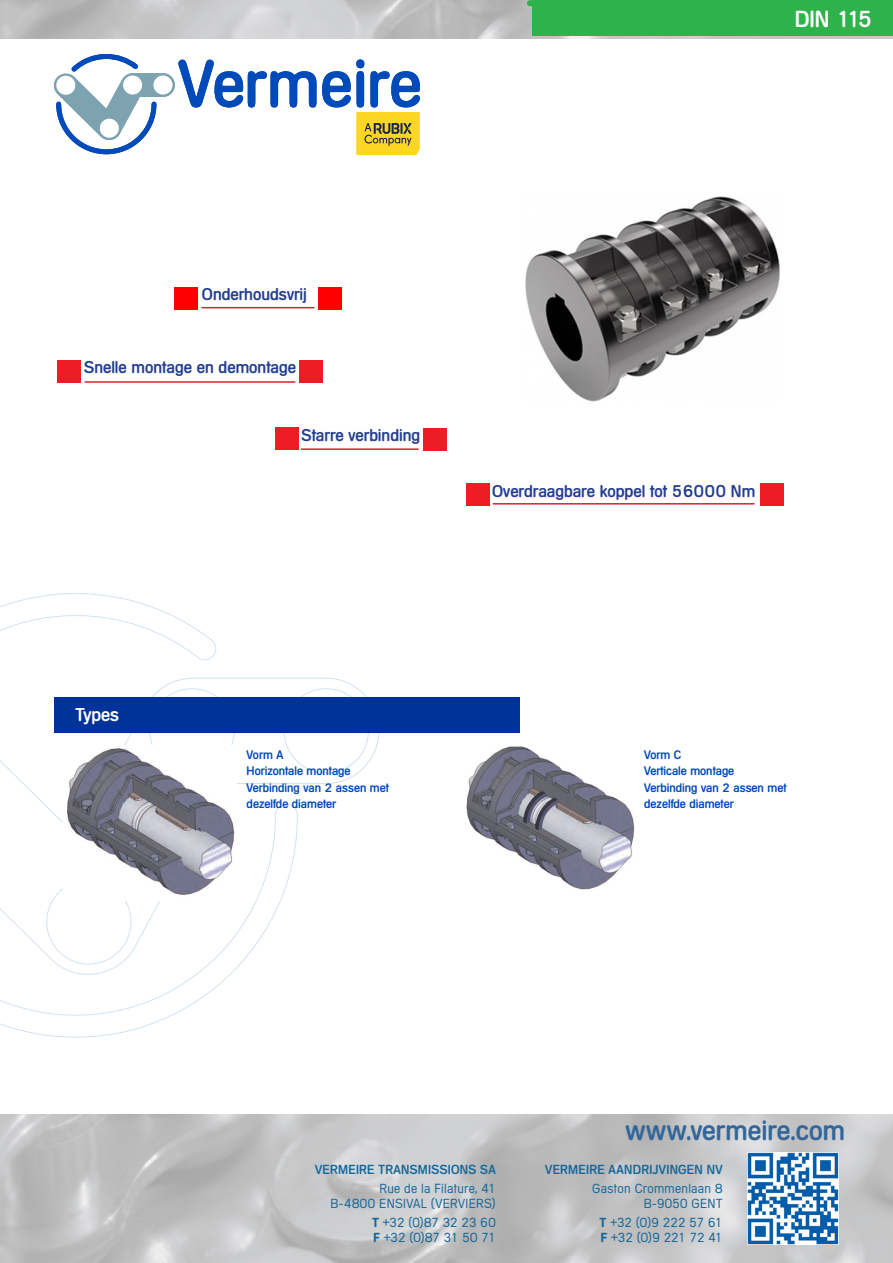
<style>
.page{position:relative;width:893px;height:1263px;background:#fff}
.page>*{position:absolute;margin:0;border:0;box-sizing:border-box;transform-origin:0 0}
.t1{font:27px "Mercedes Serial";letter-spacing:.005em;color:#369}
.modele_acc{font:22.5px "Mercedes Serial";letter-spacing:-.075em;color:#fff}
.texte_dans_image{font:18px "Mercedes Serial";color:#fff}
.t2{font:16.5px "Mercedes Serial";color:#243e90}
.t3{font:300 12.75px/15px "Mercedes Serial";letter-spacing:.02em;color:#17689b;text-align:right}
.t4{font:12.75px "Mercedes Serial";letter-spacing:.02em;color:#17689b}
.t5{font:300 12.75px/15px "Mercedes Serial";color:#17689b}
.t6{font:300 12.75px/15px "Mercedes Serial";letter-spacing:-.005em;color:#17689b}
.tableau_basic{font:12px/16.5px "Mercedes Serial";color:#004aba}
.s1{font-weight:700}
</style>
<div class="page">
<img style="left:0;top:0;width:893px;height:39px">
<img style="left:747px;top:1153px;width:92px;height:91px">
<div style="left:532px;top:0;width:361px;height:36px;background:#2eb34a"></div>
<div style="left:530px;top:0;width:313px;height:6px;background:#2eb34a"></div>
<svg style="left:0;top:593px;width:379px;height:444px"></svg>
<svg style="left:54px;top:54px;width:366px;height:101px"></svg>
<img style="left:525px;top:196px;width:255px;height:206px">
<div style="left:174px;top:287px;width:24px;height:22px;background:#f00"></div>
<hr style="left:202px;top:307px;width:112px;height:1px;background:#d1232a">
<hr style="left:85px;top:381px;width:210px;height:2px;background:#d1232a">
<hr style="left:301px;top:448px;width:117px;height:2px;background:#d1232a">
<div style="left:318px;top:287px;width:24px;height:22px;background:#f00"></div>
<div style="left:57px;top:360px;width:24px;height:23px;background:#ee1c25"></div>
<div style="left:300px;top:360px;width:23px;height:23px;background:#ee1c25"></div>
<div style="left:275px;top:427px;width:24px;height:23px;background:#ee1c25"></div>
<div style="left:423px;top:428px;width:23px;height:23px;background:#ee1c25"></div>
<hr style="left:493px;top:503px;width:261px;height:2px;background:#d1232a">
<div style="left:466px;top:484px;width:24px;height:22px;background:#ee1c25"></div>
<div style="left:761px;top:483px;width:23px;height:22px;background:#ee1c25"></div>
<img style="left:64px;top:746px;width:173px;height:154px">
<img style="left:466px;top:746px;width:169px;height:144px">
<div style="left:54px;top:697px;width:465px;height:36px;background:#039"></div>
<p class="modele_acc" style="left:795px;top:5px;width:80px">DIN 115</p>
<p class="t2" style="left:202px;top:284px;width:106px">Onderhoudsvrij</p>
<p class="t2" style="left:84px;top:358px;width:213px">Snelle montage en demontage</p>
<p class="t2" style="left:302px;top:425px;width:120px">Starre verbinding</p>
<p class="t2" style="left:492px;top:481px;width:265px">Overdraagbare koppel tot 56000 Nm</p>
<p class="texte_dans_image" style="left:76px;top:704px;width:45px">Types</p>
<p class="tableau_basic" style="left:247px;top:746px;width:38px">Vorm A</p>
<p class="tableau_basic" style="left:247px;top:763px;width:105px">Horizontale montage</p>
<p class="tableau_basic" style="left:247px;top:779px;width:144px">Verbinding van 2 assen met dezelfde diameter</p>
<p class="tableau_basic" style="left:644px;top:746px;width:39px">Vorm C</p>
<p class="tableau_basic" style="left:644px;top:763px;width:92px">Verticale montage</p>
<p class="tableau_basic" style="left:644px;top:779px;width:144px">Verbinding van 2 assen met dezelfde diameter</p>
<p class="t1" style="left:625px;top:1114px;width:221px">www.vermeire.com</p>
<p class="t4" style="left:315px;top:1161px;width:182px">VERMEIRE TRANSMISSIONS SA</p>
<p class="t3" style="left:331px;top:1181px;width:167px">Rue de la Filature, 41<br>B-4800 ENSIVAL (VERVIERS)</p>
<p class="t5" style="left:372px;top:1215px;width:125px"><span class="s1">T</span> +32 (0)87 32 23 60<br><span class="s1">F</span> +32 (0)87 31 50 71</p>
<p class="t4" style="left:545px;top:1161px;width:179px">VERMEIRE AANDRIJVINGEN NV</p>
<p class="t3" style="left:592px;top:1181px;width:132px">Gaston Crommenlaan 8<br>B-9050 GENT</p>
<p class="t6" style="left:600px;top:1215px;width:124px"><span class="s1">T</span> +32 (0)9 222 57 61<br><span class="s1">F</span> +32 (0)9 221 72 41</p>
</div>
